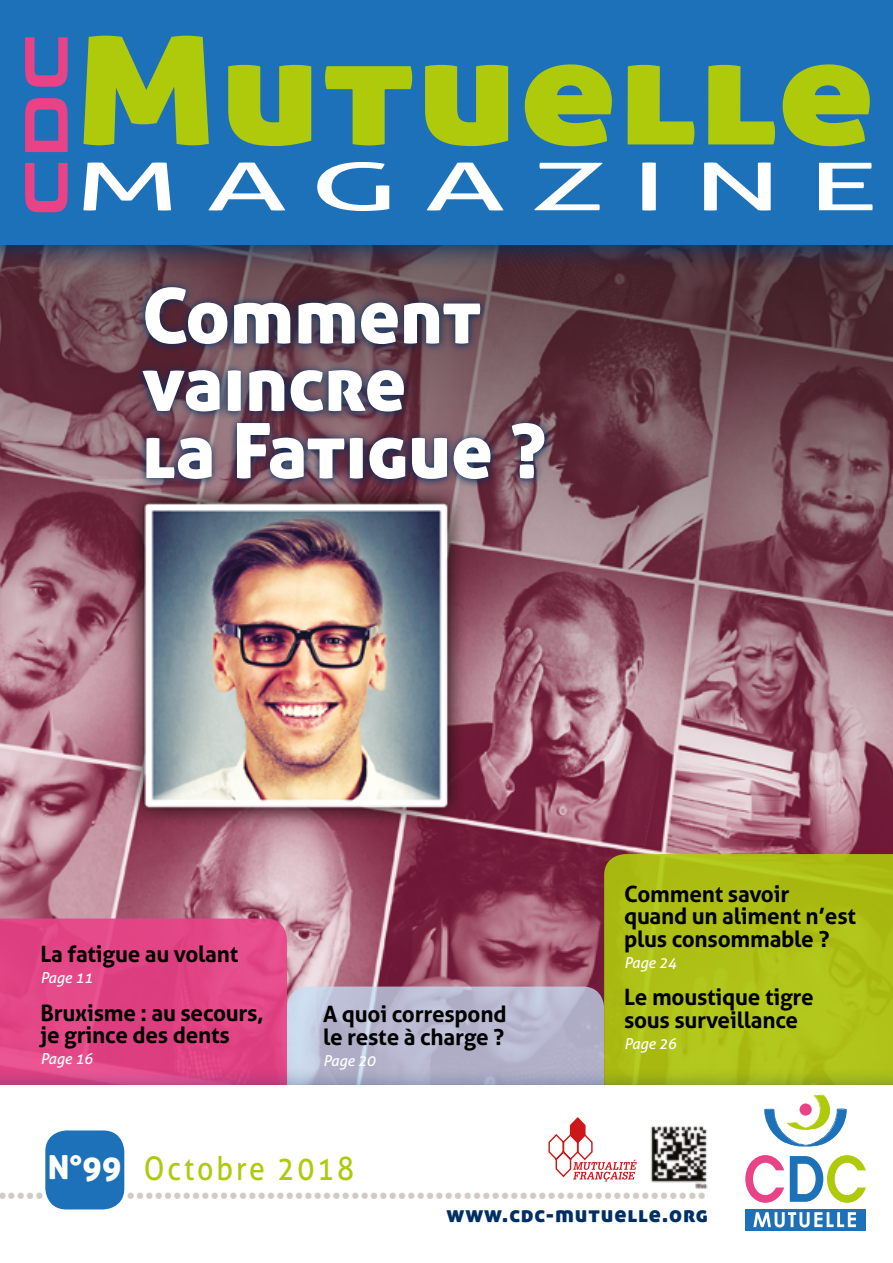
<style>
.page{position:relative;width:893px;height:1263px;background:#fff}
.page>*{position:absolute;margin:0;border:0;box-sizing:border-box;transform-origin:0 0}
.t1{font:147px "Aller Display";letter-spacing:.02em;color:#afca0b;scale:1.2 1}
.t2{font:76.5px/67.5px "Aller Display";color:#fff}
.t3{font:66px "Aller";letter-spacing:.19em;color:#fff;scale:2 1}
.t4{font:60px "Neuropolitical Rg";color:#e94287;scale:1.09 1}
.t5{font:32.85px "Aller";letter-spacing:.1em;color:#afca0b;scale:.87 1}
.t6{font:24px "Minion Pro";color:#a5958a}
.t7{font:700 22.5px/22.5px "Aller";letter-spacing:-.01em;color:#000}
.t8{font:22.5px "Aller Display";letter-spacing:.04em;color:#003063}
.t9{font:italic 15px "Aller";letter-spacing:-.01em;color:#fff}
.s1{font-family:"Aller Display";font-size:33px;color:#fff}
</style>
<div class="page">
<img style="left:0;top:271px;width:893px;height:732px">
<svg style="left:0;top:918px;width:287px;height:148px;background:#e14585"></svg>
<svg style="left:287px;top:986px;width:317px;height:130px;background:#b8bad1"></svg>
<svg style="left:604px;top:854px;width:289px;height:212px;background:#aebf16"></svg>
<div style="left:0;top:0;width:893px;height:271px;background:#003063;opacity:.75"></div>
<div style="left:0;top:0;width:893px;height:244px;background:#1d71b8"></div>
<div style="left:0;top:1066px;width:893px;height:197px;background:#003063;opacity:.5"></div>
<div style="left:0;top:1085px;width:893px;height:178px;background:#fff"></div>
<div style="left:45px;top:1130px;width:79px;height:79px;background:#1d71b8;border-radius:21px"></div>
<svg style="left:764px;top:1094px;width:83px;height:52px"></svg>
<svg style="left:745px;top:1155px;width:39px;height:48px"></svg>
<svg style="left:790px;top:1155px;width:76px;height:48px"></svg>
<div style="left:745px;top:1209px;width:120px;height:21px;background:#1d71b8"></div>
<svg style="left:753px;top:1212px;width:103px;height:15px"></svg>
<svg style="left:548px;top:1117px;width:89px;height:65px"></svg>
<img style="left:650px;top:1126px;width:58px;height:63px">
<svg style="left:83px;top:35px;width:126px;height:111px"></svg>
<svg style="left:228px;top:64px;width:84px;height:83px"></svg>
<svg style="left:325px;top:66px;width:88px;height:80px"></svg>
<svg style="left:425px;top:64px;width:84px;height:83px"></svg>
<svg style="left:524px;top:64px;width:88px;height:83px"></svg>
<svg style="left:627px;top:64px;width:68px;height:81px"></svg>
<svg style="left:708px;top:64px;width:162px;height:83px"></svg>
<svg style="left:25px;top:162px;width:43px;height:51px"></svg>
<svg style="left:25px;top:98px;width:43px;height:55px"></svg>
<svg style="left:25px;top:37px;width:43px;height:50px"></svg>
<svg style="left:135px;top:279px;width:418px;height:208px;background:#51445a"></svg>
<h3 class="t4" style="left:8px;top:215px;width:166px;rotate:-90deg">CDC</h3>
<h1 class="t1" style="left:76px;top:-3px;width:666px">Mutuelle</h1>
<h3 class="t3" style="left:73px;top:147px;width:404px">MAGAZINE</h3>
<h2 class="t2" style="left:142px;top:281px;width:405px">Comment vaincre<br>la Fatigue ?</h2>
<p class="t7" style="left:40px;top:943px;width:199px">La fatigue au volant</p>
<p class="t9" style="left:40px;top:969px;width:54px">Page 11</p>
<p class="t7" style="left:40px;top:1001px;width:225px">Bruxisme : au secours, je grince des dents</p>
<p class="t9" style="left:40px;top:1050px;width:54px">Page 16</p>
<p class="t7" style="left:323px;top:1003px;width:185px">A quoi correspond le reste à charge ?</p>
<p class="t9" style="left:323px;top:1051px;width:54px">Page 20</p>
<h3 class="t5" style="left:48px;top:1149px;width:354px"><span class="s1">N°99</span> Octobre 2018</h3>
<p class="t7" style="left:624px;top:882px;width:234px">Comment savoir quand un aliment n’est plus consommable ?</p>
<p class="t9" style="left:624px;top:953px;width:54px">Page 24</p>
<p class="t7" style="left:624px;top:986px;width:191px">Le moustique tigre sous surveillance</p>
<p class="t9" style="left:624px;top:1034px;width:54px">Page 26</p>
<p class="t6" style="left:-3px;top:1178px;width:48px">•••••</p>
<p class="t6" style="left:126px;top:1178px;width:582px">••••••••••••••••••••••••••••••••••••••••••••••••••••••••••••••</p>
<p class="t8" style="left:446px;top:1200px;width:263px">www.cdc-mutuelle.org</p>
</div>
